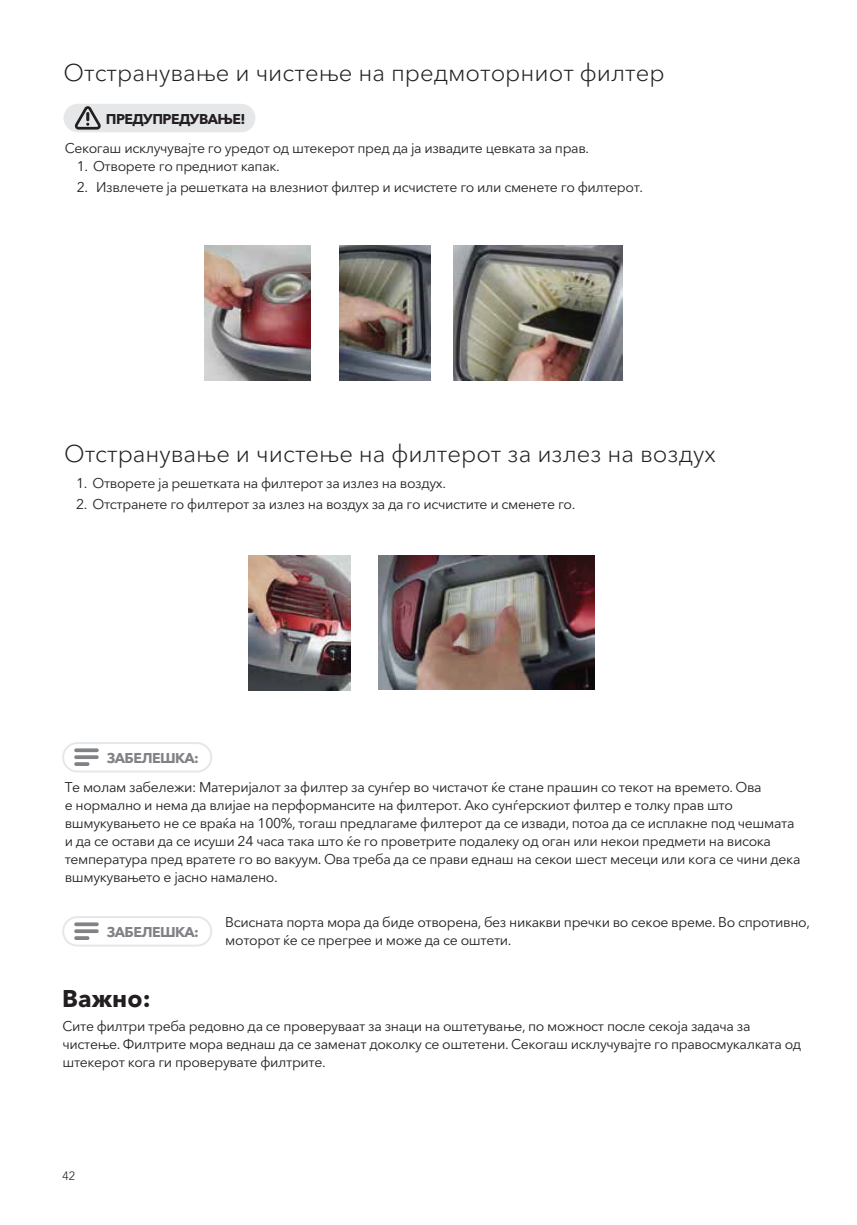
<style>
.page{position:relative;width:857px;height:1225px;background:#fff}
.page>*{position:absolute;margin:0;border:0;box-sizing:border-box;transform-origin:0 0}
.t1{font:300 24px "Avenir Next World";color:#231f20}
.t2{font:700 24px "Avenir Next World";color:#231f20}
.t3{font:14px/18px "Avenir Next World";letter-spacing:-.025em;color:#231f20}
.t4{font:700 14px "Avenir Next World";letter-spacing:-.04em;color:#808285}
.t5{font:700 14px "Avenir Next World";letter-spacing:-.04em;color:#231f20}
.t6{font:300 12px "Avenir LT Pro";color:#231f20}
</style>
<div class="page">
<img style="left:204px;top:246px;width:107px;height:135px">
<img style="left:339px;top:246px;width:91px;height:134px">
<img style="left:453px;top:246px;width:168px;height:135px">
<img style="left:248px;top:555px;width:102px;height:135px">
<img style="left:378px;top:555px;width:216px;height:134px">
<div style="left:63px;top:104px;width:192px;height:28px;background:#e6e7e9;border-radius:14px"></div>
<svg style="left:75px;top:106px;width:26px;height:24px"></svg>
<div style="left:62px;top:742px;width:150px;height:30px;border:2px solid #e6e7e9;border-radius:14px"></div>
<svg style="left:74px;top:748px;width:25px;height:18px"></svg>
<div style="left:62px;top:916px;width:150px;height:30px;border:2px solid #e6e7e9;border-radius:14px"></div>
<svg style="left:74px;top:922px;width:25px;height:18px"></svg>
<h1 class="t1" style="left:63px;top:53px;width:602px">Отстранување и чистење на предмоторниот филтер</h1>
<p class="t5" style="left:106px;top:110px;width:141px">ПРЕДУПРЕДУВАЊЕ!</p>
<p class="t3" style="left:65px;top:140px;width:525px">Секогаш исклучувајте го уредот од штекерот пред да ја извадите цевката за прав.</p>
<p class="t3" style="left:77px;top:158px;width:204px">1. Отворете го предниот капак.</p>
<p class="t3" style="left:77px;top:178px;width:567px">2. Извлечете ја решетката на влезниот филтер и исчистете го или сменете го филтерот.</p>
<h1 class="t1" style="left:64px;top:435px;width:652px">Отстранување и чистење на филтерот за излез на воздух</h1>
<p class="t3" style="left:76px;top:474px;width:371px">1. Отворете ја решетката на филтерот за излез на воздух.</p>
<p class="t3" style="left:76px;top:495px;width:500px">2. Отстранете го филтерот за излез на воздух за да го исчистите и сменете го.</p>
<p class="t4" style="left:107px;top:749px;width:93px">ЗАБЕЛЕШКА:</p>
<p class="t3" style="left:65px;top:778px;width:736px">Те молам забележи: Материјалот за филтер за сунѓер во чистачот ќе стане прашин со текот на времето. Ова<br>е нормално и нема да влијае на перформансите на филтерот. Ако сунѓерскиот филтер е толку прав што вшмукувањето не се враќа на 100%, тогаш предлагаме филтерот да се извади, потоа да се исплакне под чешмата и да се остави да се исуши 24 часа така што ќе го проветрите подалеку од оган или некои предмети на висока температура пред вратете го во вакуум. Ова треба да се прави еднаш на секои шест месеци или кога се чини дека вшмукувањето е јасно намалено.</p>
<p class="t4" style="left:107px;top:923px;width:93px">ЗАБЕЛЕШКА:</p>
<h1 class="t2" style="left:62px;top:984px;width:90px">Важно:</h1>
<p class="t3" style="left:225px;top:913px;width:586px">Всисната порта мора да биде отворена, без никакви пречки во секое време. Во спротивно, моторот ќе се прегрее и може да се оштети.</p>
<p class="t3" style="left:62px;top:1017px;width:740px">Сите филтри треба редовно да се проверуваат за знаци на оштетување, по можност после секоја задача за чистење. Филтрите мора веднаш да се заменат доколку се оштетени. Секогаш исклучувајте го правосмукалката од штекерот кога ги проверувате филтрите.</p>
<p class="t6" style="left:62px;top:1168px;width:14px">42</p>
</div>
